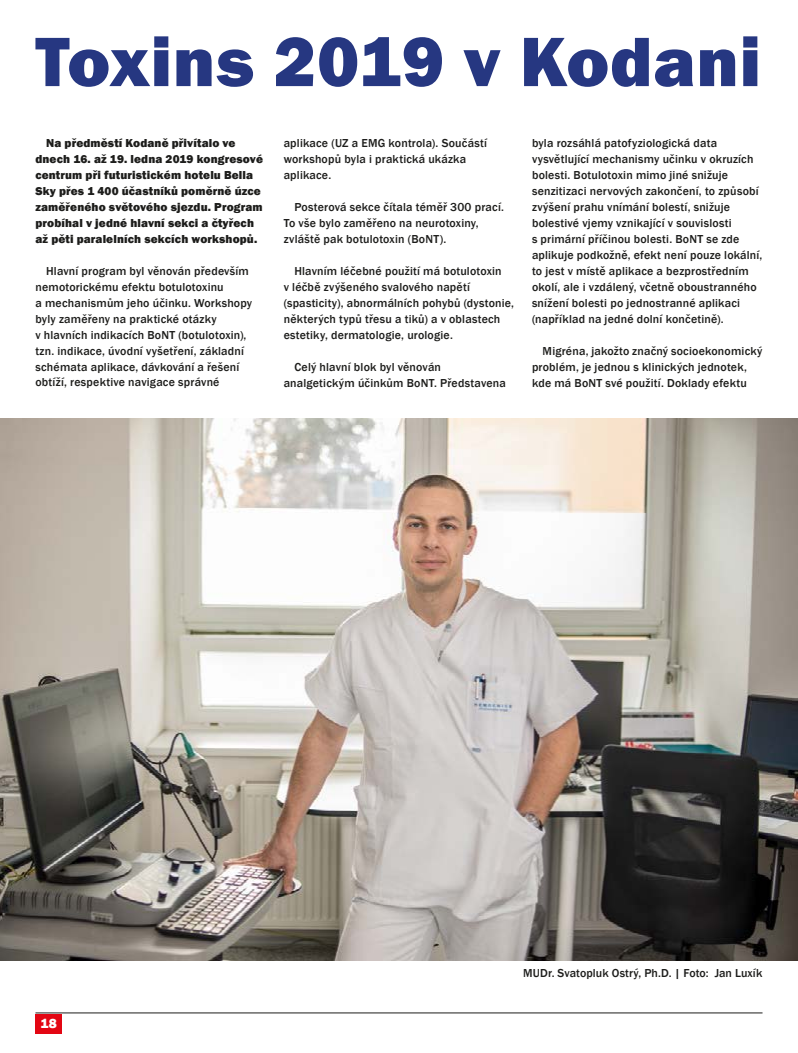
<style>
.page{position:relative;width:798px;height:1053px;background:#fff}
.page>*{position:absolute;margin:0;border:0;box-sizing:border-box;transform-origin:0 0}
.t1{font:800 72.25px "Franklin Gothic";letter-spacing:.01em;color:#263781}
.t2{font:800 13.75px "Franklin Gothic";color:#fff}
.t3{font:500 11.88px/16px "Franklin Gothic";letter-spacing:.015em;color:#1d1d1b}
.t4{font:800 11.88px/16px "Franklin Gothic";letter-spacing:.01em;color:#1d1d1b}
</style>
<div class="page">
<div style="left:35px;top:1013px;width:27px;height:20px;background:#e30613"></div>
<hr style="left:35px;top:1012px;width:727px;height:1px;background:#1d1d1b">
<img style="left:0;top:418px;width:797px;height:542px">
<h1 class="t1" style="left:35px;top:15px;width:726px">Toxins 2019 v Kodani</h1>
<p class="t4" style="left:35px;top:135px;width:229px;text-indent:11px">Na předměstí Kodaně přivítalo ve dnech 16. až 19. ledna 2019 kongresové centrum při futuristickém hotelu Bella Sky přes 1 400 účastníků poměrně úzce zaměřeného světového sjezdu. Program probíhal v jedné hlavní sekci a čtyřech až pěti paralelních sekcích workshopů.</p>
<p class="t3" style="left:35px;top:263px;width:218px;text-indent:11px">Hlavní program byl věnován především nemotorickému efektu botulotoxinu<br>a mechanismům jeho účinku. Workshopy byly zaměřeny na praktické otázky<br>v hlavních indikacích BoNT (botulotoxin), tzn. indikace, úvodní vyšetření, základní schémata aplikace, dávkování a řešení obtíží, respektive navigace správné</p>
<p class="t3" style="left:283px;top:135px;width:205px">aplikace (UZ a EMG kontrola). Součástí workshopů byla i praktická ukázka aplikace.</p>
<p class="t3" style="left:283px;top:199px;width:222px;text-indent:11px">Posterová sekce čítala téměř 300 prací.<br>To vše bylo zaměřeno na neurotoxiny, zvláště pak botulotoxin (BoNT).</p>
<p class="t3" style="left:283px;top:263px;width:232px;text-indent:11px">Hlavním léčebné použití má botulotoxin<br>v léčbě zvýšeného svalového napětí (spasticity), abnormálních pohybů (dystonie, některých typů třesu a tiků) a v oblastech estetiky, dermatologie, urologie.</p>
<p class="t3" style="left:283px;top:358px;width:223px;text-indent:11px">Celý hlavní blok byl věnován analgetickým účinkům BoNT. Představena</p>
<p class="t3" style="left:532px;top:135px;width:232px">byla rozsáhlá patofyziologická data vysvětlující mechanismy učinku v okruzích bolesti. Botulotoxin mimo jiné snižuje senzitizaci nervových zakončení, to způsobí zvýšení prahu vnímání bolestí, snižuje bolestivé vjemy vznikající v souvislosti<br>s primární příčinou bolesti. BoNT se zde aplikuje podkožně, efekt není pouze lokální, to jest v místě aplikace a bezprostředním okolí, ale i vzdálený, včetně oboustranného snížení bolesti po jednostranné aplikaci (například na jedné dolní končetině).</p>
<p class="t3" style="left:532px;top:343px;width:232px;text-indent:11px">Migréna, jakožto značný socioekonomický problém, je jednou s klinických jednotek, kde má BoNT své použití. Doklady efektu</p>
<p class="t2" style="left:41px;top:1014px;width:18px">18</p>
<p class="t3" style="left:523px;top:964px;width:241px">MUDr. Svatopluk Ostrý, Ph.D. | Foto: Jan Luxík</p>
</div>
